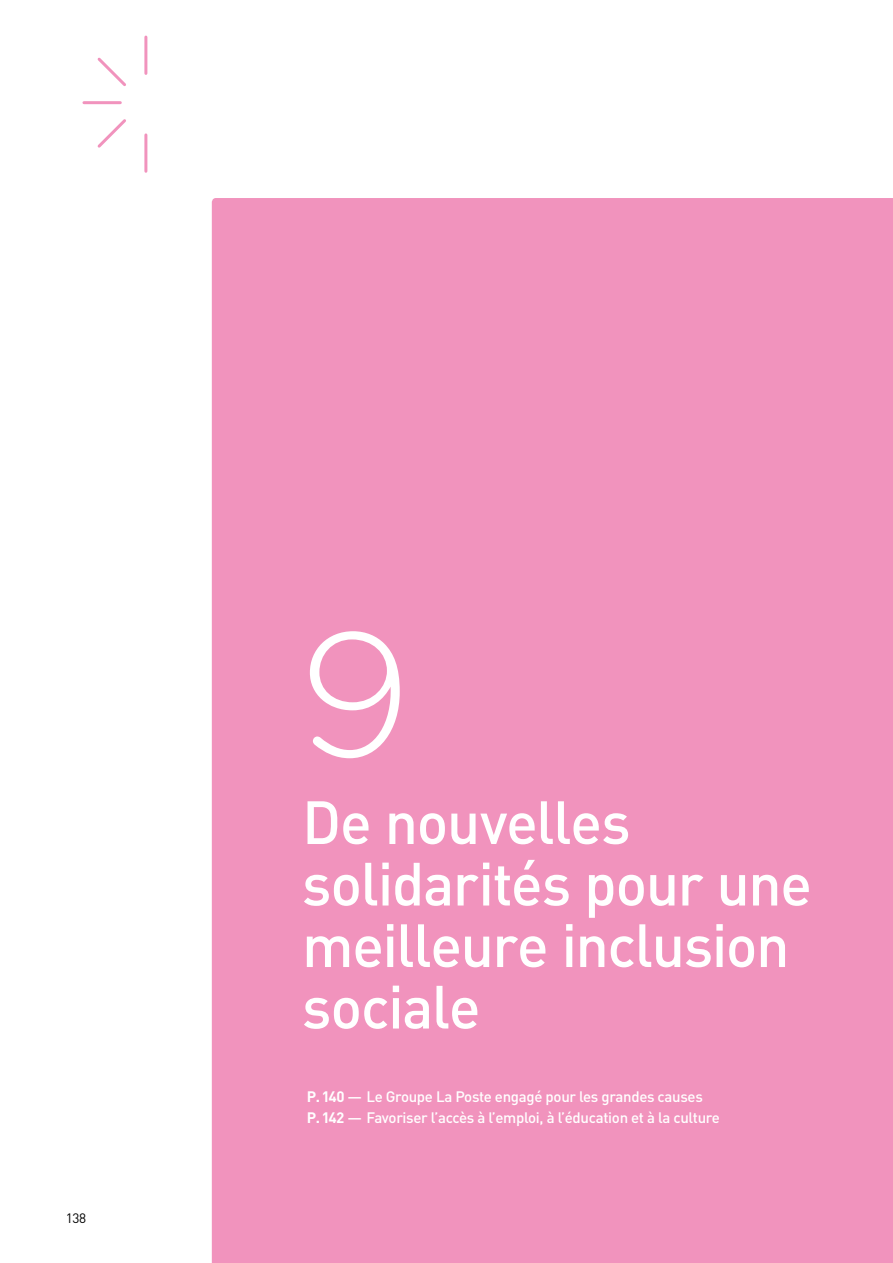
<style>
.page{position:relative;width:893px;height:1263px;background:#fff}
.page>*{position:absolute;margin:0;border:0;box-sizing:border-box;transform-origin:0 0}
.t1{font:300 175.5px "Gotham Rounded";color:#fff}
.Titre_intro{font:500 60px/61.5px "DINOT";letter-spacing:-.025em;color:#fff}
.Sommaire{font:500 15px "DINOT";letter-spacing:-.02em;color:#fff}
.t2{font:13.5px "DINOT";color:#000}
.s1{font-weight:700}
</style>
<div class="page">
<hr style="left:144px;top:135px;width:3px;height:36px;background:#f193bd">
<svg style="left:97px;top:119px;width:29px;height:29px"></svg>
<hr style="left:84px;top:101px;width:36px;height:3px;background:#f193bd">
<svg style="left:97px;top:57px;width:29px;height:29px"></svg>
<hr style="left:144px;top:37px;width:3px;height:36px;background:#f193bd">
<div style="left:212px;top:198px;width:681px;height:1065px;background:#f193bd"></div>
<p class="t2" style="left:66px;top:1209px;width:22px">138</p>
<p class="t1" style="left:298px;top:577px;width:114px">9</p>
<p class="Titre_intro" style="left:302px;top:789px;width:511px">De nouvelles solidarités pour une meilleure inclusion sociale</p>
<p class="Sommaire" style="left:307px;top:1086px;width:398px"><span class="s1">P. 140</span> — Le Groupe La Poste engagé pour les grandes causes</p>
<p class="Sommaire" style="left:307px;top:1107px;width:415px"><span class="s1">P. 142</span> — Favoriser l’accès à l’emploi, à l’éducation et à la culture</p>
</div>
